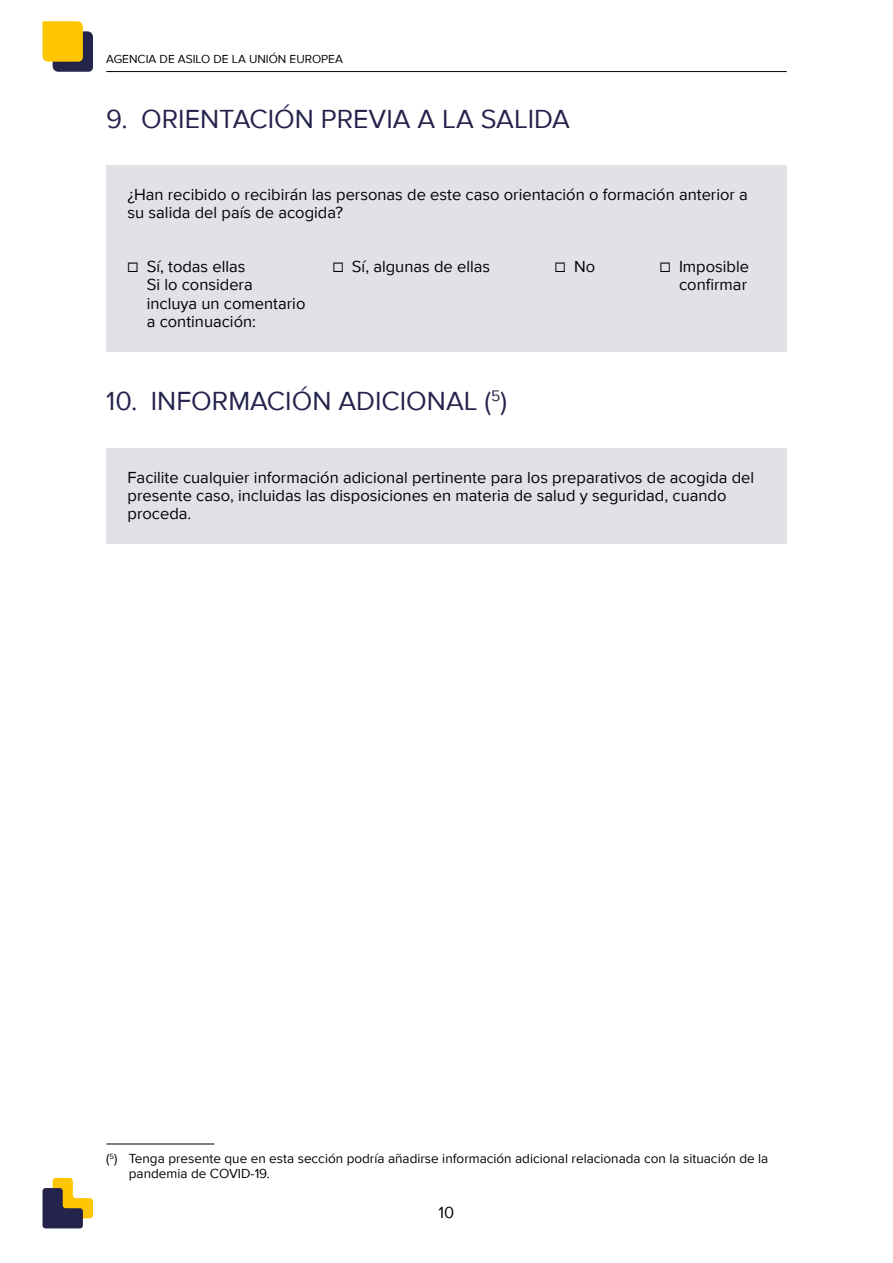
<style>
.page{position:relative;width:893px;height:1263px;background:#fff}
.page>*{position:absolute;margin:0;border:0;box-sizing:border-box;transform-origin:0 0}
.Heading_2{font:27px "Proxima Nova";color:#24234c}
.Body_text{font:16.5px/18.1px "Proxima Nova";color:#000}
.Footnote{font:13.5px/14.9px "Proxima Nova";color:#000}
.t1{font:12px "Proxima Nova";color:#000}
</style>
<div class="page">
<svg style="left:43px;top:1178px;width:50px;height:50px"></svg>
<svg style="left:43px;top:21px;width:50px;height:51px;background:#c19e2e"></svg>
<hr style="left:106px;top:71px;width:681px;height:1px;background:#000">
<div style="left:106px;top:166px;width:681px;height:77px;background:#e3e0e8"></div>
<div style="left:106px;top:238px;width:681px;height:113px;background:#e3e0e8"></div>
<div style="left:106px;top:448px;width:681px;height:96px;background:#e3e0e8"></div>
<hr style="left:106px;top:1144px;width:108px;height:1px;background:#000">
<p class="t1" style="left:106px;top:50px;width:238px">AGENCIA DE ASILO DE LA UNIÓN EUROPEA</p>
<h2 class="Heading_2" style="left:106px;top:98px;width:465px">9. ORIENTACIÓN PREVIA A LA SALIDA</h2>
<p class="Body_text" style="left:128px;top:185px;width:622px">¿Han recibido o recibirán las personas de este caso orientación o formación anterior a su salida del país de acogida?</p>
<p class="Body_text" style="left:128px;top:257px;width:120px">☐ Sí, todas ellas</p>
<p class="Body_text" style="left:333px;top:257px;width:159px">☐ Sí, algunas de ellas</p>
<p class="Body_text" style="left:555px;top:257px;width:42px">☐ No</p>
<p class="Body_text" style="left:660px;top:257px;width:91px">☐ Imposible</p>
<p class="Body_text" style="left:147px;top:275px;width:108px">Si lo considera</p>
<p class="Body_text" style="left:679px;top:275px;width:70px">confirmar</p>
<p class="Body_text" style="left:147px;top:293px;width:160px">incluya un comentario a continuación:</p>
<h2 class="Heading_2" style="left:106px;top:381px;width:402px">10. INFORMACIÓN ADICIONAL (<sup>5</sup>)</h2>
<p class="Body_text" style="left:128px;top:467px;width:628px">Facilite cualquier información adicional pertinente para los preparativos de acogida del presente caso, incluidas las disposiciones en materia de salud y seguridad, cuando proceda.</p>
<p class="Footnote" style="left:129px;top:1150px;width:641px;text-indent:-23px">(<sup>5</sup>) Tenga presente que en esta sección podría añadirse información adicional relacionada con la situación de la pandemia de COVID-19.</p>
<p class="Body_text" style="left:439px;top:1203px;width:17px">10</p>
</div>
